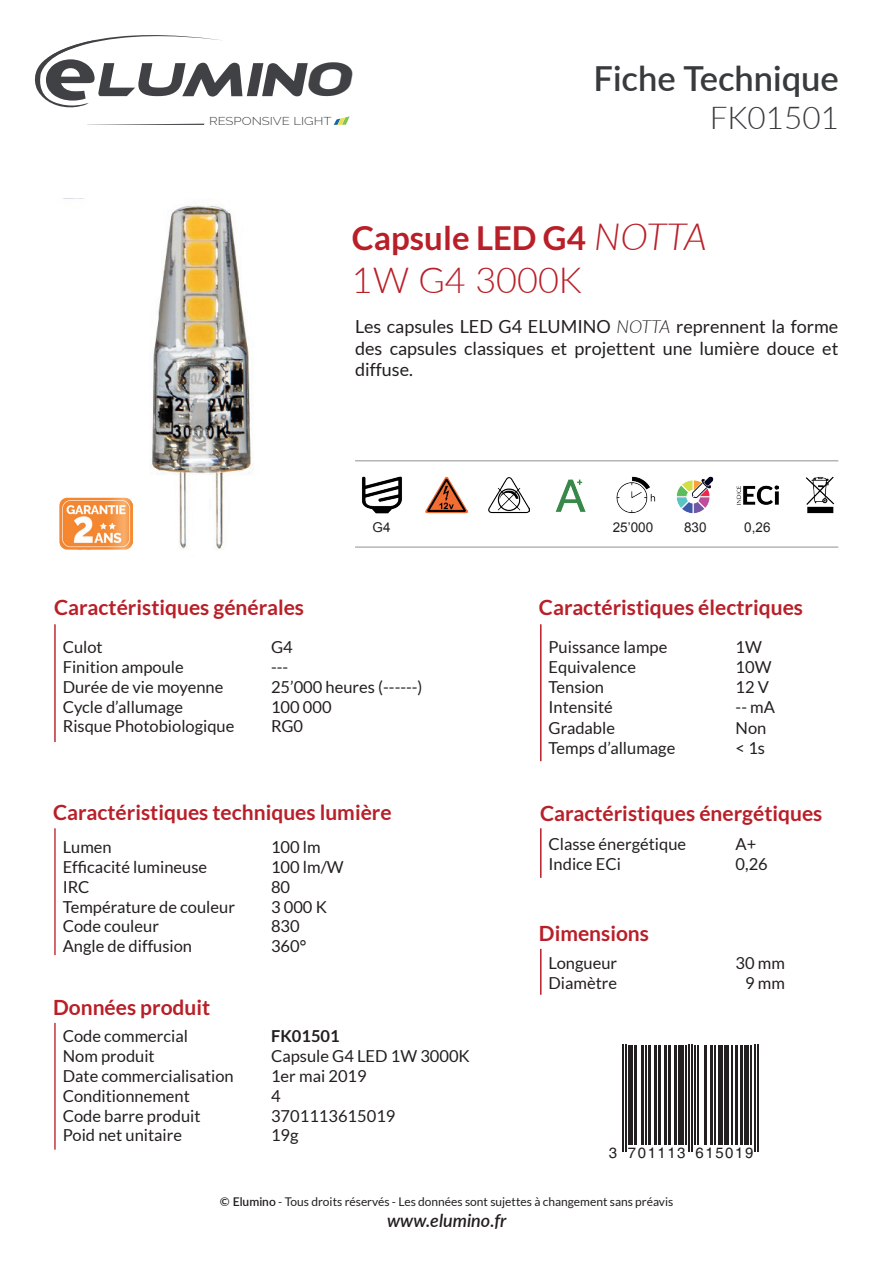
<style>
.page{position:relative;width:893px;height:1263px;background:#fff}
.page>*{position:absolute;margin:0;border:0;box-sizing:border-box;transform-origin:0 0}
.t1{font:300 36px "Lato";color:#b91f28}
.t2{font:600 34.5px "Lato";color:#383b3d}
.t3{font:700 33px "Lato";color:#b91f28}
.t4{font:300 31.5px "Lato";color:#383b3d}
.t5{font:700 21px "Lato";color:#b91f28}
.t6{font:18px/21.6px "Lato";color:#231f20;text-align:justify}
.t7{font:italic 600 18px "Lato";color:#231f20}
.t8{font:16.5px/19.8px "Lato";color:#231f20}
.t9{font:700 16.5px "Lato";color:#231f20}
.t10{font:14.85px "Helvetica";letter-spacing:.105em;color:#231f20}
.t11{font:13.5px "Arial";color:#231f20}
.t12{font:12px "Lato";color:#231f20}
.t13{font:300 11.4px "Raleway";color:#3f4144;scale:1.16 1}
.s1{font-weight:300;font-style:italic;font-size:37.5px}
.s2{font-weight:300;font-style:italic}
.s3{font-weight:600}
</style>
<div class="page">
<img style="left:59px;top:204px;width:195px;height:346px">
<hr style="left:54px;top:624px;width:2px;height:118px;background:#b91f28">
<hr style="left:54px;top:828px;width:2px;height:127px;background:#b91f28">
<hr style="left:54px;top:1023px;width:2px;height:127px;background:#b91f28">
<hr style="left:540px;top:624px;width:2px;height:137px;background:#b91f28">
<hr style="left:540px;top:828px;width:2px;height:50px;background:#b91f28">
<hr style="left:540px;top:949px;width:2px;height:46px;background:#b91f28">
<img style="left:362px;top:476px;width:40px;height:38px">
<img style="left:426px;top:476px;width:41px;height:38px">
<img style="left:488px;top:477px;width:41px;height:37px">
<img style="left:616px;top:476px;width:40px;height:38px">
<img style="left:676px;top:476px;width:38px;height:38px">
<img style="left:737px;top:485px;width:41px;height:20px">
<img style="left:555px;top:479px;width:31px;height:33px">
<hr style="left:355px;top:547px;width:483px;height:1px;background:#231f20">
<hr style="left:355px;top:461px;width:483px;height:1px;background:#231f20">
<img style="left:806px;top:476px;width:29px;height:38px">
<hr style="left:622px;top:1045px;width:2px;height:107px;background:#231f20">
<hr style="left:625px;top:1045px;width:1px;height:107px;background:#231f20">
<hr style="left:628px;top:1045px;width:4px;height:99px;background:#231f20">
<hr style="left:634px;top:1045px;width:3px;height:99px;background:#231f20">
<hr style="left:641px;top:1045px;width:3px;height:99px;background:#231f20">
<hr style="left:645px;top:1045px;width:2px;height:99px;background:#231f20">
<hr style="left:648px;top:1045px;width:3px;height:99px;background:#231f20">
<hr style="left:654px;top:1045px;width:3px;height:99px;background:#231f20">
<hr style="left:658px;top:1045px;width:3px;height:99px;background:#231f20">
<hr style="left:664px;top:1045px;width:3px;height:99px;background:#231f20">
<hr style="left:668px;top:1045px;width:3px;height:99px;background:#231f20">
<hr style="left:674px;top:1045px;width:3px;height:99px;background:#231f20">
<div style="left:678px;top:1045px;width:6px;height:99px;background:#231f20"></div>
<hr style="left:686px;top:1045px;width:1px;height:99px;background:#231f20">
<hr style="left:688px;top:1045px;width:2px;height:107px;background:#231f20">
<hr style="left:691px;top:1045px;width:2px;height:107px;background:#231f20">
<hr style="left:694px;top:1045px;width:2px;height:99px;background:#231f20">
<hr style="left:697px;top:1045px;width:1px;height:99px;background:#231f20">
<hr style="left:704px;top:1045px;width:3px;height:99px;background:#231f20">
<hr style="left:710px;top:1045px;width:3px;height:99px;background:#231f20">
<hr style="left:714px;top:1045px;width:2px;height:99px;background:#231f20">
<hr style="left:719px;top:1045px;width:4px;height:99px;background:#231f20">
<div style="left:724px;top:1045px;width:5px;height:99px;background:#231f20"></div>
<hr style="left:732px;top:1045px;width:1px;height:99px;background:#231f20">
<hr style="left:734px;top:1045px;width:3px;height:99px;background:#231f20">
<hr style="left:740px;top:1045px;width:3px;height:99px;background:#231f20">
<hr style="left:745px;top:1045px;width:4px;height:99px;background:#231f20">
<hr style="left:750px;top:1045px;width:2px;height:99px;background:#231f20">
<hr style="left:755px;top:1045px;width:1px;height:107px;background:#231f20">
<hr style="left:758px;top:1045px;width:1px;height:107px;background:#231f20">
<img style="left:60px;top:492px;width:73px;height:58px">
<svg style="left:34px;top:35px;width:316px;height:90px"></svg>
<p class="t13" style="left:209px;top:114px;width:107px">RESPONSIVE LIGHT</p>
<h2 class="t2" style="left:594px;top:53px;width:247px">Fiche Technique</h2>
<h3 class="t4" style="left:710px;top:96px;width:131px">FK01501</h3>
<h3 class="t3" style="left:352px;top:219px;width:356px">Capsule LED G4 <span class="s1">NOTTA</span></h3>
<h1 class="t1" style="left:352px;top:255px;width:231px">1W G4 3000K</h1>
<p class="t6" style="left:355px;top:316px;width:485px">Les capsules LED G4 ELUMINO <span class="s2">NOTTA</span> reprennent la forme des capsules classiques et projettent une lumière douce et diffuse.</p>
<p class="t11" style="left:373px;top:518px;width:20px">G4</p>
<p class="t11" style="left:613px;top:519px;width:42px">25’000</p>
<p class="t11" style="left:684px;top:519px;width:24px">830</p>
<p class="t11" style="left:744px;top:519px;width:28px">0,26</p>
<p class="t5" style="left:54px;top:596px;width:251px">Caractéristiques générales</p>
<p class="t8" style="left:63px;top:637px;width:173px">Culot<br>Finition ampoule<br>Durée de vie moyenne<br>Cycle d’allumage<br>Risque Photobiologique</p>
<p class="t8" style="left:271px;top:637px;width:153px">G4<br>---<br>25’000 heures (------)<br>100 000<br>RG0</p>
<p class="t5" style="left:53px;top:801px;width:340px">Caractéristiques techniques lumière</p>
<p class="t8" style="left:63px;top:837px;width:174px">Lumen<br>Efficacité lumineuse<br>IRC<br>Température de couleur<br>Code couleur<br>Angle de diffusion</p>
<p class="t8" style="left:271px;top:837px;width:74px">100 lm<br>100 lm/W<br>80<br>3 000 K<br>830<br>360°</p>
<p class="t5" style="left:53px;top:995px;width:159px">Données produit</p>
<p class="t8" style="left:63px;top:1026px;width:173px">Code commercial<br>Nom produit<br>Date commercialisation<br>Conditionnement<br>Code barre produit<br>Poid net unitaire</p>
<p class="t9" style="left:271px;top:1027px;width:70px">FK01501</p>
<p class="t8" style="left:271px;top:1046px;width:200px">Capsule G4 LED 1W 3000K<br>1er mai 2019<br>4<br>3701113615019<br>19g</p>
<p class="t5" style="left:539px;top:596px;width:266px">Caractéristiques électriques</p>
<p class="t8" style="left:549px;top:637px;width:120px">Puissance lampe<br>Equivalence<br>Tension<br>Intensité</p>
<p class="t8" style="left:549px;top:718px;width:128px">Gradable<br>Temps d’allumage</p>
<p class="t8" style="left:736px;top:637px;width:41px">1W<br>10W<br>12 V -- mA</p>
<p class="t8" style="left:736px;top:718px;width:32px">Non &lt; 1s</p>
<p class="t5" style="left:540px;top:801px;width:284px">Caractéristiques énergétiques</p>
<p class="t8" style="left:549px;top:834px;width:139px">Classe énergétique<br>Indice ECi</p>
<p class="t8" style="left:736px;top:834px;width:34px">A+<br>0,26</p>
<p class="t5" style="left:539px;top:921px;width:112px">Dimensions</p>
<p class="t8" style="left:549px;top:953px;width:70px">Longueur<br>Diamètre</p>
<p class="t8" style="left:736px;top:953px;width:51px;text-align:center">30 mm<br>9 mm</p>
<p class="t10" style="left:609px;top:1144px;width:146px">3 701113 615019</p>
<p class="t12" style="left:220px;top:1194px;width:455px"><span class="s3">© Elumino</span> - Tous droits réservés - Les données sont sujettes à changement sans préavis</p>
<p class="t7" style="left:387px;top:1207px;width:121px">www.elumino.fr</p>
</div>
